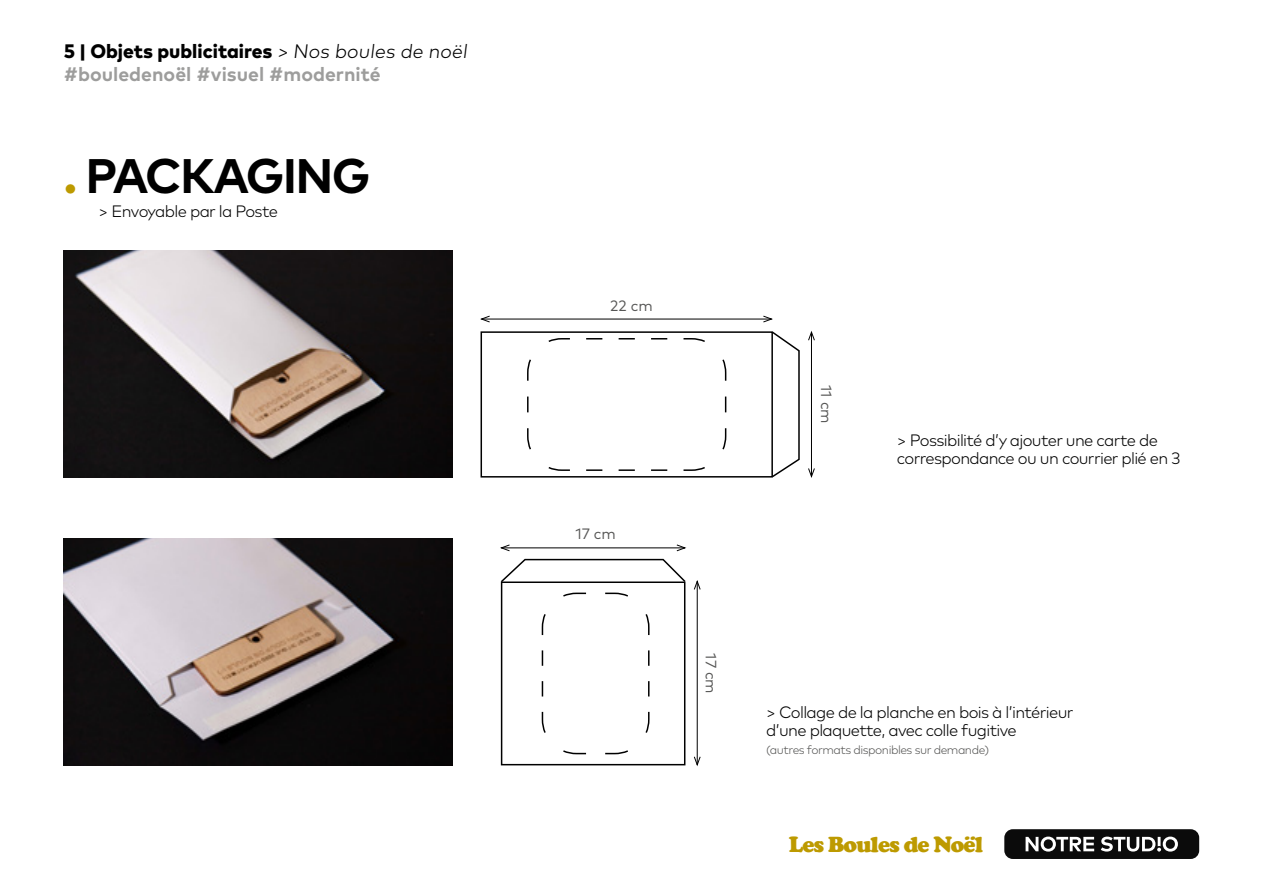
<style>
.page{position:relative;width:1263px;height:893px;background:#fff}
.page>*{position:absolute;margin:0;border:0;box-sizing:border-box;transform-origin:0 0}
.t1{font:700 48.45px "Mark Pro";letter-spacing:-.035em;color:#000}
.t2{font:900 22.65px "Cooper";letter-spacing:-.04em;color:#bd9a00}
.t3{font:700 19.5px/23.4px "Mark Pro";color:#9d9d9c}
.Labeur{font:300 16.5px/18px "Mark Pro";letter-spacing:-.04em;color:#000}
.Références{font:15px "Mark Pro";color:#575756}
.Labeur-2{font:300 12px "Mark Pro";letter-spacing:-.04em;color:#575756}
.s1{font-weight:800;color:#000}
.s2{font-weight:300;color:#000}
.s3{color:#bd9a00}
</style>
<div class="page">
<div style="left:1004px;top:829px;width:195px;height:30px;background:#0b0b0b;border-radius:9px"></div>
<svg style="left:1025px;top:837px;width:69px;height:15px"></svg>
<svg style="left:1101px;top:837px;width:77px;height:15px"></svg>
<div style="left:480px;top:331px;width:293px;height:147px;border:2px solid #000"></div>
<div style="left:501px;top:581px;width:184px;height:184px;border:2px solid #000"></div>
<svg style="left:527px;top:338px;width:200px;height:133px"></svg>
<svg style="left:541px;top:592px;width:109px;height:163px"></svg>
<hr style="left:481px;top:319px;width:290px;height:1px;background:#000">
<svg style="left:763px;top:316px;width:10px;height:6px"></svg>
<svg style="left:480px;top:316px;width:10px;height:6px"></svg>
<hr style="left:697px;top:581px;width:1px;height:184px;background:#000">
<svg style="left:694px;top:580px;width:7px;height:10px"></svg>
<svg style="left:694px;top:756px;width:7px;height:10px"></svg>
<hr style="left:811px;top:332px;width:1px;height:145px;background:#000">
<svg style="left:808px;top:468px;width:7px;height:10px"></svg>
<svg style="left:808px;top:331px;width:7px;height:10px"></svg>
<hr style="left:501px;top:548px;width:184px;height:1px;background:#000">
<svg style="left:676px;top:544px;width:10px;height:7px"></svg>
<svg style="left:500px;top:544px;width:10px;height:7px"></svg>
<img style="left:64px;top:250px;width:389px;height:228px">
<img style="left:64px;top:538px;width:389px;height:227px">
<svg style="left:770px;top:331px;width:30px;height:147px"></svg>
<svg style="left:500px;top:558px;width:186px;height:26px"></svg>
<p class="t3" style="left:64px;top:38px;width:408px"><span class="s1">5 | Objets publicitaires</span> <span class="s2">&gt;Nos boules de noël </span>#bouledenoël #visuel #modernité</p>
<p class="t1" style="left:64px;top:139px;width:308px"><span class="s3">.</span> PACKAGING</p>
<p class="Labeur" style="left:99px;top:201px;width:181px">&gt; Envoyable par la Poste</p>
<p class="Références" style="left:610px;top:294px;width:44px">22 cm</p>
<p class="Références" style="left:575px;top:522px;width:42px">17 cm</p>
<p class="Références" style="left:838px;top:385px;width:40px;rotate:90deg">11 cm</p>
<p class="Labeur" style="left:897px;top:430px;width:285px">&gt; Possibilité d’y ajouter une carte de correspondance ou un courrier plié en 3</p>
<p class="Références" style="left:722px;top:653px;width:42px;rotate:90deg">17 cm</p>
<p class="Labeur" style="left:766px;top:702px;width:309px">&gt; Collage de la planche en bois à l’intérieur d’une plaquette, avec colle fugitive</p>
<p class="Labeur-2" style="left:766px;top:741px;width:225px">(autres formats disponibles sur demande)</p>
<h2 class="t2" style="left:789px;top:831px;width:195px">Les Boules de Noël</h2>
</div>
